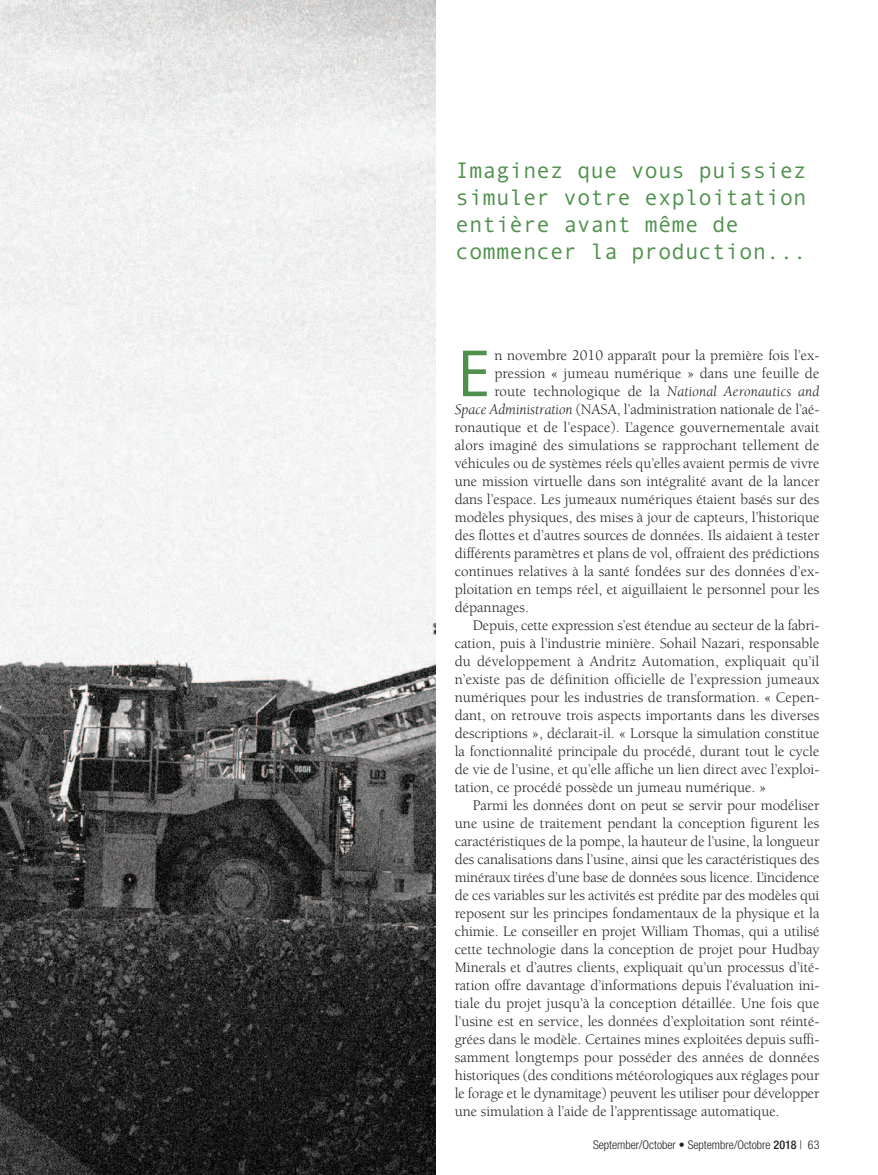
<style>
.page{position:relative;width:878px;height:1175px;background:#fff}
.page>*{position:absolute;margin:0;border:0;box-sizing:border-box;transform-origin:0 0}
.t1{font:66px "Andale Mono";color:#4f904c}
.t2{font:22.5px/27px "Andale Mono";color:#4f904c}
.t3{font:15px/18px "Berkeley";color:#231f20;text-align:justify}
.t4{font:300 condensed 12px "Helvetica Neue";color:#231f20}
.s1{font-style:italic}
.s2{font-weight:500}
</style>
<div class="page">
<img style="left:0;top:0;width:436px;height:1174px">
<p class="t2" style="left:455px;top:159px;width:353px">Imaginez que vous puissiez simuler votre exploitation entière avant même de commencer la production...</p>
<p class="t1" style="left:454px;top:351px;width:41px">E</p>
<p class="t3" style="left:494px;top:348px;width:326px">n novembre 2010 apparaît pour la première fois l’ex-</p>
<p class="t3" style="left:494px;top:366px;width:326px">pression « jumeau numérique » dans une feuille de</p>
<p class="t3" style="left:494px;top:384px;width:326px">route technologique de la <span class="s1">National Aeronautics and</span></p>
<p class="t3" style="left:454px;top:402px;width:366px"><span class="s1">Space Administration</span> (NASA, l’administration nationale de l’aé-</p>
<p class="t3" style="left:454px;top:420px;width:366px">ronautique et de l’espace). L’agence gouvernementale avait</p>
<p class="t3" style="left:454px;top:438px;width:366px">alors imaginé des simulations se rapprochant tellement de</p>
<p class="t3" style="left:454px;top:456px;width:366px">véhicules ou de systèmes réels qu’elles avaient permis de vivre</p>
<p class="t3" style="left:454px;top:474px;width:366px">une mission virtuelle dans son intégralité avant de la lancer</p>
<p class="t3" style="left:454px;top:492px;width:366px">dans l’espace. Les jumeaux numériques étaient basés sur des</p>
<p class="t3" style="left:454px;top:510px;width:366px">modèles physiques, des mises à jour de capteurs, l’historique</p>
<p class="t3" style="left:454px;top:528px;width:366px">des flottes et d’autres sources de données. Ils aidaient à tester</p>
<p class="t3" style="left:454px;top:546px;width:366px">différents paramètres et plans de vol, offraient des prédictions</p>
<p class="t3" style="left:454px;top:564px;width:366px">continues relatives à la santé fondées sur des données d’ex-</p>
<p class="t3" style="left:454px;top:582px;width:366px">ploitation en temps réel, et aiguillaient le personnel pour les</p>
<p class="t3" style="left:454px;top:600px;width:76px">dépannages.</p>
<p class="t3" style="left:454px;top:618px;width:366px;text-indent:18px">Depuis, cette expression s’est étendue au secteur de la fabri&shy;cation, puis à l’industrie minière. Sohail Nazari, responsable du développement à Andritz Automation, expliquait qu’il n’existe pas de définition officielle de l’expression jumeaux numériques pour les industries de transformation. « Cepen&shy;dant, on retrouve trois aspects importants dans les diverses descriptions », déclarait-il. « Lorsque la simulation constitue la fonctionnalité principale du procédé, durant tout le cycle de vie de l’usine, et qu’elle affiche un lien direct avec l’exploi&shy;tation, ce procédé possède un jumeau numérique. »</p>
<p class="t3" style="left:454px;top:798px;width:366px;text-indent:18px">Parmi les données dont on peut se servir pour modéliser une usine de traitement pendant la conception figurent les caractéristiques de la pompe, la hauteur de l’usine, la longueur des canalisations dans l’usine, ainsi que les caractéristiques des minéraux tirées d’une base de données sous licence. L’incidence de ces variables sur les activités est prédite par des modèles qui reposent sur les principes fondamentaux de la physique et la chimie. Le conseiller en projet William Thomas, qui a utilisé cette technologie dans la conception de projet pour Hudbay Minerals et d’autres clients, expliquait qu’un processus d’ité&shy;ration offre davantage d’informations depuis l’évaluation ini&shy;tiale du projet jusqu’à la conception détaillée. Une fois que l’usine est en service, les données d’exploitation sont réinté&shy;grées dans le modèle. Certaines mines exploitées depuis suffi&shy;samment longtemps pour posséder des années de données historiques (des conditions météorologiques aux réglages pour le forage et le dynamitage) peuvent les utiliser pour développer une simulation à l’aide de l’apprentissage automatique.</p>
<p class="t4" style="left:593px;top:1140px;width:228px">September/October • Septembre/Octobre <span class="s2">2018</span> | 63</p>
</div>
